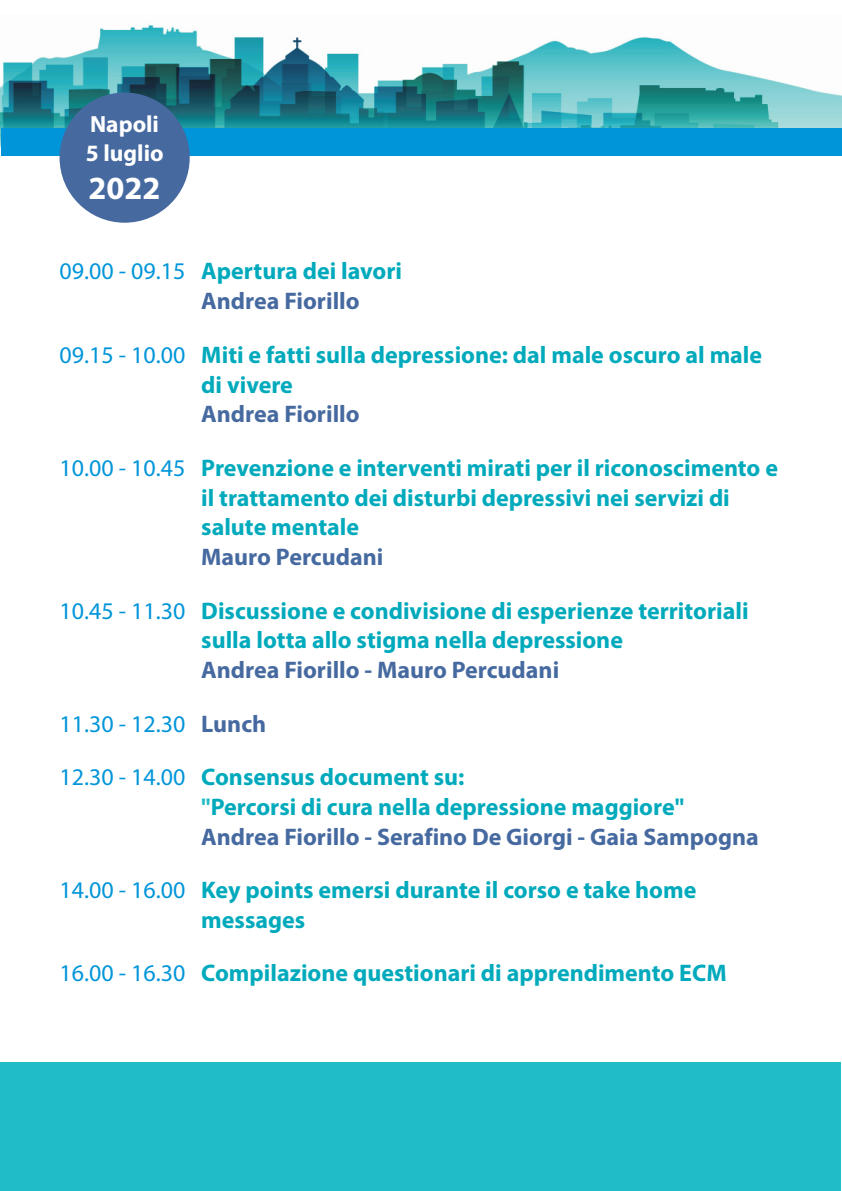
<style>
.page{position:relative;width:842px;height:1191px;background:#fff}
.page>*{position:absolute;margin:0;border:0;box-sizing:border-box;transform-origin:0 0}
.t1{font:700 32.4px "Myriad Pro";color:#fff}
.t2{font:700 24px/29.8px "Myriad Pro";color:#00aabc}
.t3{font:700 24px "Myriad Pro";color:#466aa0}
.t4{font:24px "Myriad Pro";color:#0095d9}
.t5{font:700 23.4px/29px "Myriad Pro";color:#fff}
.s1{color:#21bdc6}
</style>
<div class="page">
<img style="left:0;top:25px;width:842px;height:123px">
<div style="left:1px;top:128px;width:841px;height:28px;background:#0095d9"></div>
<div style="left:0;top:1063px;width:841px;height:128px;background:#21bdc6"></div>
<div style="left:60px;top:92px;width:130px;height:131px;background:#466aa0;border-radius:50%"></div>
<p class="t5" style="left:86px;top:112px;width:79px">Napoli<br>5 luglio</p>
<h1 class="t1" style="left:89px;top:175px;width:74px">2022</h1>
<p class="t4" style="left:60px;top:261px;width:127px">09.00 - 09.15</p>
<p class="t2" style="left:201px;top:258px;width:202px">Apertura dei lavori</p>
<p class="t3" style="left:201px;top:291px;width:160px">Andrea Fiorillo</p>
<p class="t4" style="left:60px;top:345px;width:127px">09.15 - 10.00</p>
<p class="t2" style="left:201px;top:342px;width:562px">Miti e fatti sulla depressione: dal male oscuro al male di vivere</p>
<p class="t3" style="left:201px;top:404px;width:160px">Andrea Fiorillo</p>
<p class="t4" style="left:60px;top:458px;width:127px">10.00 - 10.45</p>
<p class="t2" style="left:201px;top:455px;width:578px">Prevenzione e interventi mirati per il riconoscimento e il trattamento dei disturbi depressivi nei servizi di salute mentale</p>
<p class="t3" style="left:201px;top:547px;width:184px">Mauro Percudani</p>
<p class="t4" style="left:60px;top:600px;width:127px">10.45 - 11.30</p>
<p class="t2" style="left:201px;top:597px;width:549px">Discussione e condivisione di esperienze territoriali sulla lotta allo stigma nella depressione</p>
<p class="t3" style="left:201px;top:660px;width:359px">Andrea Fiorillo - Mauro Percudani</p>
<p class="t4" style="left:60px;top:713px;width:127px">11.30 - 12.30</p>
<p class="t4" style="left:60px;top:767px;width:127px">12.30 - 14.00</p>
<p class="t3" style="left:201px;top:713px;width:66px">Lunch</p>
<p class="t2" style="left:201px;top:764px;width:484px">Consensus document su:<br><span class="s1">"</span>Percorsi di cura nella depressione maggiore"</p>
<p class="t3" style="left:201px;top:826px;width:559px">Andrea Fiorillo - Serafino De Giorgi - Gaia Sampogna</p>
<p class="t4" style="left:60px;top:880px;width:127px">14.00 - 16.00</p>
<p class="t4" style="left:60px;top:963px;width:127px">16.00 - 16.30</p>
<p class="t2" style="left:201px;top:877px;width:497px">Key points emersi durante il corso e take home messages</p>
<p class="t2" style="left:201px;top:960px;width:527px">Compilazione questionari di apprendimento ECM</p>
</div>
